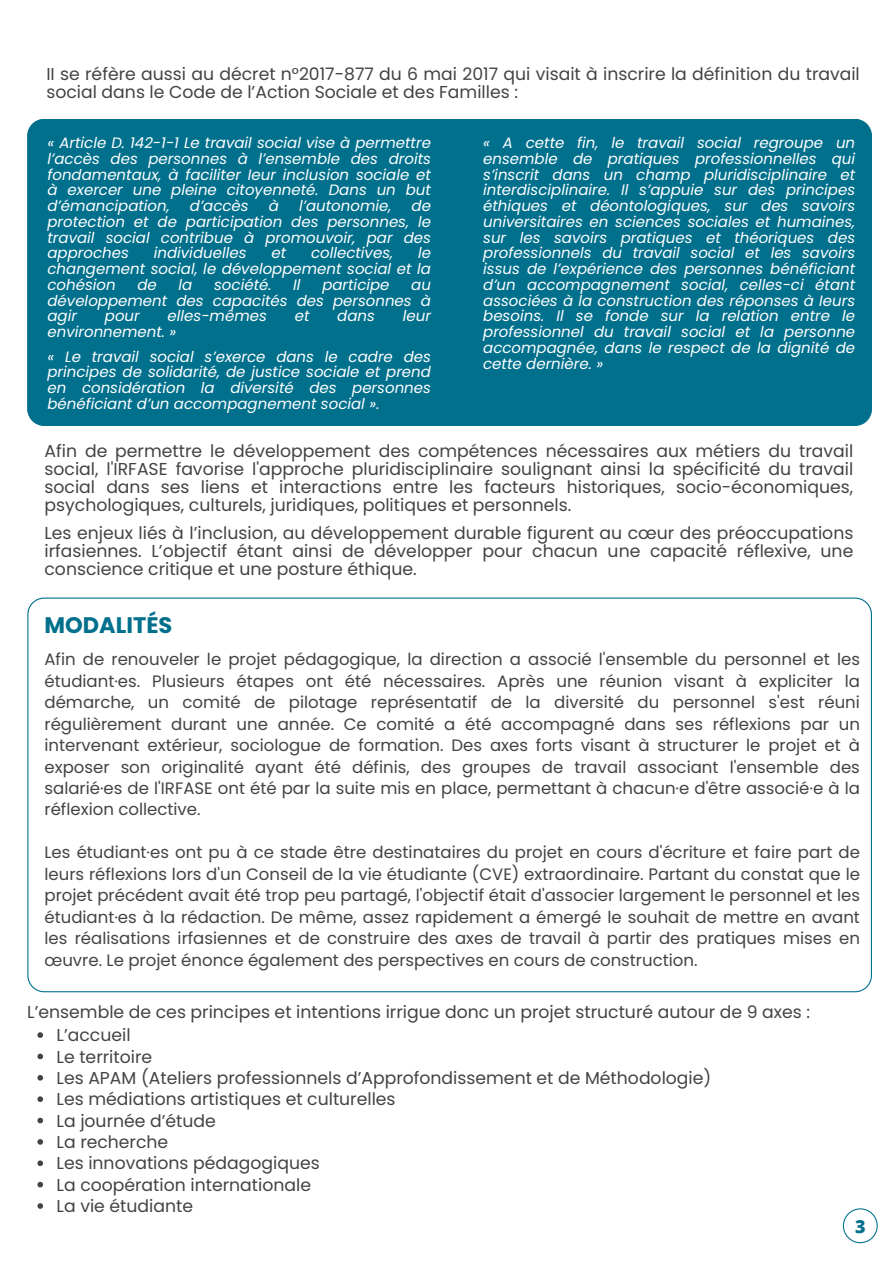
<style>
.page{position:relative;width:893px;height:1264px;background:#fff}
.page>*{position:absolute;margin:0;border:0;box-sizing:border-box;transform-origin:0 0}
.t1{font:700 22.5px "Poppins";color:#01708d}
.t2{font:800 18px "Open Sans";color:#01708d}
.t3{font:17.25px/18px "Poppins";color:#434343;text-align:justify}
.t4{font:16.5px/21.5px "Poppins";color:#434343;text-align:justify}
.t5{font:italic 15px/15.8px "Poppins";color:#fff;text-align:justify}
</style>
<div class="page">
<div style="left:27px;top:119px;width:844px;height:307px;background:#01708d"></div>
<svg style="left:27px;top:597px;width:844px;height:395px"></svg>
<svg style="left:37px;top:1032px;width:6px;height:5px"></svg>
<svg style="left:37px;top:1053px;width:6px;height:6px"></svg>
<svg style="left:37px;top:1075px;width:6px;height:5px"></svg>
<svg style="left:37px;top:1096px;width:6px;height:5px"></svg>
<svg style="left:37px;top:1117px;width:6px;height:6px"></svg>
<svg style="left:37px;top:1139px;width:6px;height:5px"></svg>
<svg style="left:37px;top:1160px;width:6px;height:6px"></svg>
<svg style="left:37px;top:1181px;width:6px;height:6px"></svg>
<svg style="left:37px;top:1203px;width:6px;height:5px"></svg>
<svg style="left:842px;top:1208px;width:35px;height:35px"></svg>
<p class="t3" style="left:46px;top:64px;width:814px">II se réfère aussi au décret n°2017-877 du 6 mai 2017 qui visait à inscrire la définition du travail social dans le Code de l’Action Sociale et des Familles :</p>
<p class="t5" style="left:483px;top:135px;width:373px">« A cette fin, le travail social regroupe un ensemble de pratiques professionnelles qui s’inscrit dans un champ pluridisciplinaire et interdisciplinaire. Il s’appuie sur des principes éthiques et déontologiques, sur des savoirs universitaires en sciences sociales et humaines, sur les savoirs pratiques et théoriques des professionnels du travail social et les savoirs issus de l’expérience des personnes bénéficiant d’un accompagnement social, celles-ci étant associées à la construction des réponses à Ieurs besoins. Il se fonde sur la relation entre le professionnel du travail social et la personne accompagnée, dans le respect de la dignité de cette dernière. »</p>
<p class="t5" style="left:47px;top:135px;width:385px">« Article D. 142-1-1 Le travail social vise à permettre l’accès des personnes à l’ensemble des droits fondamentaux, à faciliter Ieur inclusion sociale et à exercer une pleine citoyenneté. Dans un but d’émancipation,</p>
<p class="t5" style="left:190px;top:198px;width:60px">d’accès</p>
<p class="t5" style="left:269px;top:198px;width:12px">à</p>
<p class="t5" style="left:299px;top:198px;width:94px">l’autonomie,</p>
<p class="t5" style="left:47px;top:198px;width:385px;text-indent:364px">de protection et de participation des personnes, le travail social contribue à promouvoir, par des approches</p>
<p class="t5" style="left:154px;top:245px;width:94px">individuelles</p>
<p class="t5" style="left:271px;top:245px;width:16px">et</p>
<p class="t5" style="left:311px;top:245px;width:84px">collectives,</p>
<p class="t5" style="left:47px;top:245px;width:385px;text-indent:370px">le changement social, le développement social et la cohésion</p>
<p class="t5" style="left:137px;top:277px;width:21px">de</p>
<p class="t5" style="left:179px;top:277px;width:15px">la</p>
<p class="t5" style="left:214px;top:277px;width:59px">société.</p>
<p class="t5" style="left:293px;top:277px;width:9px">Il</p>
<p class="t5" style="left:322px;top:277px;width:69px">participe</p>
<p class="t5" style="left:47px;top:277px;width:385px;text-indent:364px">au développement des capacités des personnes à agir</p>
<p class="t5" style="left:105px;top:308px;width:36px">pour</p>
<p class="t5" style="left:167px;top:308px;width:101px">elles-mêmes</p>
<p class="t5" style="left:295px;top:308px;width:16px">et</p>
<p class="t5" style="left:337px;top:308px;width:39px">dans</p>
<p class="t5" style="left:403px;top:308px;width:30px">leur</p>
<p class="t5" style="left:47px;top:324px;width:130px">environnement. »</p>
<p class="t5" style="left:47px;top:348px;width:385px">« Le travail social s’exerce dans le cadre des principes de solidarité, de justice sociale et prend en considération la diversité des personnes bénéficiant d’un accompagnement social ».</p>
<p class="t3" style="left:44px;top:441px;width:810px">Afin de permettre le développement des compétences nécessaires aux métiers du travail social, l'IRFASE favorise l'approche pluridisciplinaire soulignant ainsi la spécificité du travail social dans ses liens et interactions entre les facteurs historiques, socio-économiques, psychologiques, culturels, juridiques, politiques et personnels.</p>
<p class="t3" style="left:44px;top:524px;width:810px">Les enjeux liés à l’inclusion, au développement durable figurent au cœur des préoccupations irfasiennes. L’objectif étant ainsi de développer pour chacun une capacité réflexive, une conscience critique et une posture éthique.</p>
<p class="t1" style="left:44px;top:610px;width:129px">MODALITÉS</p>
<p class="t4" style="left:44px;top:649px;width:816px">Afin de renouveler le projet pédagogique, la direction a associé l'ensemble du personnel et les étudiant·es. Plusieurs étapes ont été nécessaires. Après une réunion visant à expliciter la démarche, un comité de pilotage représentatif de la diversité du personnel s'est réuni régulièrement durant une année. Ce comité a été accompagné dans ses réflexions par un intervenant extérieur, sociologue de formation. Des axes forts visant à structurer le projet et à exposer son originalité ayant été définis, des groupes de travail associant l'ensemble des salarié·es de l'IRFASE ont été par la suite mis en place, permettant à chacun·e d'être associé·e à la réflexion collective.</p>
<p class="t4" style="left:44px;top:841px;width:816px">Les étudiant·es ont pu à ce stade être destinataires du projet en cours d'écriture et faire part de leurs réflexions lors d'un Conseil de la vie étudiante (CVE) extraordinaire. Partant du constat que le projet précédent avait été trop peu partagé, l'objectif était d'associer largement le personnel et les étudiant·es à la rédaction. De même, assez rapidement a émergé le souhait de mettre en avant les réalisations irfasiennes et de construire des axes de travail à partir des pratiques mises en œuvre. Le projet énonce également des perspectives en cours de construction.</p>
<p class="t3" style="left:27px;top:1002px;width:784px">L’ensemble de ces principes et intentions irrigue donc un projet structuré autour de 9 axes :</p>
<p class="t3" style="left:57px;top:1026px;width:75px">L’accueil</p>
<p class="t3" style="left:57px;top:1047px;width:97px">Le territoire</p>
<p class="t3" style="left:57px;top:1068px;width:656px">Les APAM (Ateliers professionnels d’Approfondissement et de Méthodologie)</p>
<p class="t3" style="left:57px;top:1090px;width:340px">Les médiations artistiques et culturelles</p>
<p class="t3" style="left:57px;top:1111px;width:161px">La journée d’étude</p>
<p class="t3" style="left:57px;top:1132px;width:113px">La recherche</p>
<p class="t3" style="left:57px;top:1154px;width:265px">Les innovations pédagogiques</p>
<p class="t3" style="left:57px;top:1175px;width:256px">La coopération internationale</p>
<p class="t3" style="left:57px;top:1197px;width:138px">La vie étudiante</p>
<p class="t2" style="left:855px;top:1213px;width:12px">3</p>
</div>
